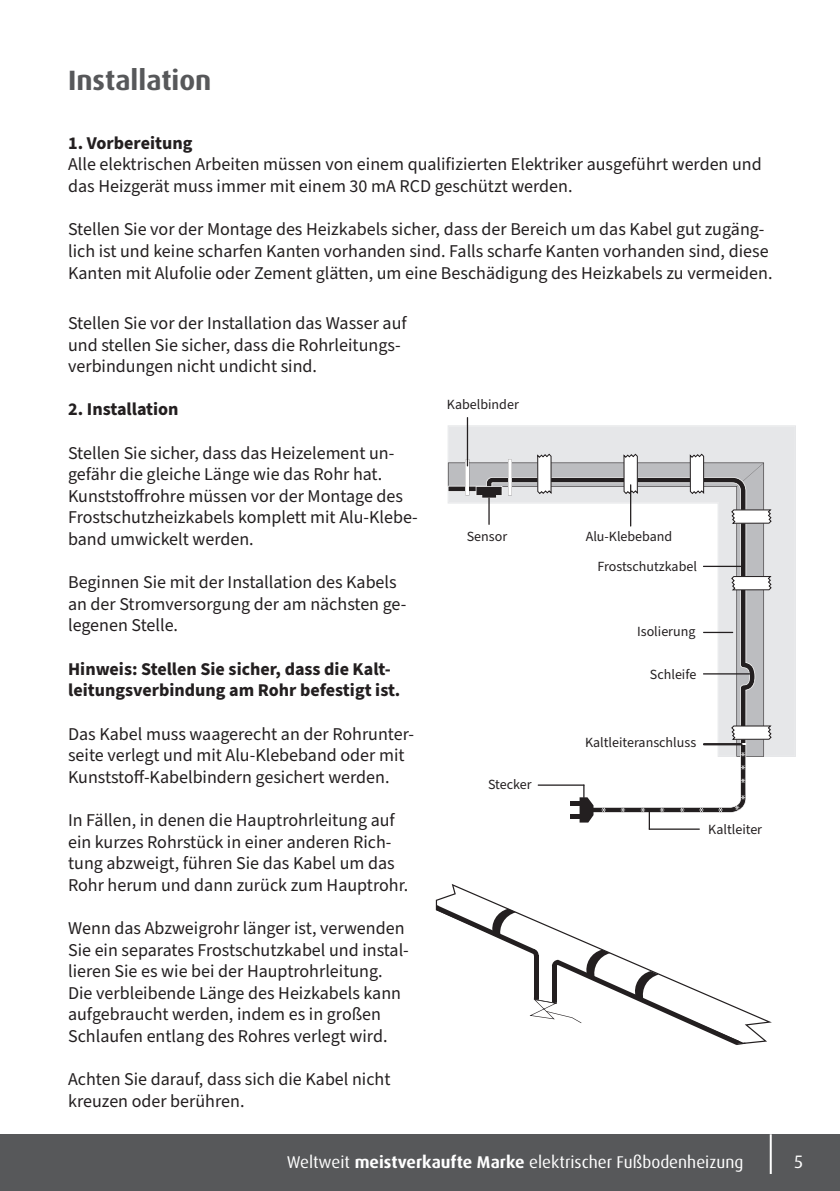
<style>
.page{position:relative;width:840px;height:1191px;background:#fff}
.page>*{position:absolute;margin:0;border:0;box-sizing:border-box;transform-origin:0 0}
.t1{font:700 28px "Dax Pro";color:#57585a}
.t2{font:18px/21.6px "Source Sans Pro";color:#231f20}
.t3{font:700 18px/21.6px "Source Sans Pro";color:#231f20}
.t4{font:18px "Dax Pro";color:#fff}
.t5{font:17px "Dax Pro";color:#fff}
.t6{font:14px/29.6px "Source Sans Pro";color:#231f20}
.s1{font-weight:700}
</style>
<div class="page">
<div style="left:0;top:1134px;width:839px;height:57px;background:#57585a"></div>
<hr style="left:769px;top:1134px;width:2px;height:40px;background:#fff">
<svg style="left:435px;top:884px;width:336px;height:160px"></svg>
<svg style="left:435px;top:905px;width:310px;height:140px"></svg>
<div style="left:448px;top:425px;width:347px;height:332px;background:#e6e7e9"></div>
<svg style="left:447px;top:462px;width:316px;height:294px;background:#b8b9bc"></svg>
<svg style="left:736px;top:463px;width:27px;height:23px"></svg>
<svg style="left:447px;top:477px;width:307px;height:336px"></svg>
<svg style="left:601px;top:807px;width:4px;height:5px"></svg>
<svg style="left:620px;top:807px;width:4px;height:5px"></svg>
<svg style="left:718px;top:807px;width:4px;height:5px"></svg>
<svg style="left:734px;top:805px;width:5px;height:5px"></svg>
<svg style="left:740px;top:795px;width:4px;height:4px"></svg>
<svg style="left:740px;top:778px;width:4px;height:5px"></svg>
<svg style="left:740px;top:765px;width:4px;height:4px"></svg>
<svg style="left:740px;top:752px;width:4px;height:4px"></svg>
<svg style="left:508px;top:459px;width:3px;height:36px"></svg>
<svg style="left:536px;top:453px;width:15px;height:42px"></svg>
<svg style="left:689px;top:453px;width:15px;height:42px"></svg>
<svg style="left:730px;top:575px;width:42px;height:16px"></svg>
<svg style="left:730px;top:508px;width:42px;height:16px"></svg>
<svg style="left:465px;top:417px;width:4px;height:78px"></svg>
<svg style="left:475px;top:486px;width:27px;height:39px"></svg>
<svg style="left:622px;top:453px;width:16px;height:74px"></svg>
<svg style="left:702px;top:632px;width:31px;height:1px"></svg>
<svg style="left:702px;top:673px;width:48px;height:1px"></svg>
<svg style="left:702px;top:566px;width:41px;height:1px"></svg>
<svg style="left:702px;top:724px;width:70px;height:21px"></svg>
<svg style="left:537px;top:784px;width:56px;height:38px"></svg>
<svg style="left:640px;top:807px;width:63px;height:23px"></svg>
<h1 class="t1" style="left:68px;top:62px;width:145px">Installation</h1>
<p class="t3" style="left:68px;top:133px;width:126px">1. Vorbereitung</p>
<p class="t2" style="left:68px;top:154px;width:694px">Alle elektrischen Arbeiten müssen von einem qualifizierten Elektriker ausgeführt werden und das Heizgerät muss immer mit einem 30 mA RCD geschützt werden.</p>
<p class="t2" style="left:68px;top:219px;width:705px">Stellen Sie vor der Montage des Heizkabels sicher, dass der Bereich um das Kabel gut zugäng&shy;lich ist und keine scharfen Kanten vorhanden sind. Falls scharfe Kanten vorhanden sind, diese<br>Kanten mit Alufolie oder Zement glätten, um eine Beschädigung des Heizkabels zu vermeiden.</p>
<p class="t2" style="left:68px;top:313px;width:340px">Stellen Sie vor der Installation das Wasser auf und stellen Sie sicher, dass die Rohrleitungs&shy;verbindungen nicht undicht sind.</p>
<p class="t3" style="left:68px;top:399px;width:112px">2. Installation</p>
<p class="t2" style="left:68px;top:442px;width:351px">Stellen Sie sicher, dass das Heizelement un&shy;gefähr die gleiche Länge wie das Rohr hat.<br>Kunststoffrohre müssen vor der Montage des Frostschutzheizkabels komplett mit Alu-Klebe&shy;band umwickelt werden.</p>
<p class="t2" style="left:68px;top:572px;width:339px">Beginnen Sie mit der Installation des Kabels an der Stromversorgung der am nächsten ge&shy;legenen Stelle.</p>
<p class="t3" style="left:68px;top:658px;width:333px">Hinweis: Stellen Sie sicher, dass die Kalt&shy;leitungsverbindung am Rohr befestigt ist.</p>
<p class="t2" style="left:68px;top:723px;width:347px">Das Kabel muss waagerecht an der Rohrunter&shy;seite verlegt und mit Alu-Klebeband oder mit<br>Kunststoff-Kabelbindern gesichert werden.</p>
<p class="t2" style="left:68px;top:809px;width:341px">In Fällen, in denen die Hauptrohrleitung auf ein kurzes Rohrstück in einer anderen Rich&shy;tung abzweigt, führen Sie das Kabel um das Rohr herum und dann zurück zum Hauptrohr.</p>
<p class="t2" style="left:68px;top:917px;width:342px">Wenn das Abzweigrohr länger ist, verwenden Sie ein separates Frostschutzkabel und instal&shy;lieren Sie es wie bei der Hauptrohrleitung.<br>Die verbleibende Länge des Heizkabels kann aufgebraucht werden, indem es in großen Schlaufen entlang des Rohres verlegt wird.</p>
<p class="t2" style="left:68px;top:1069px;width:324px">Achten Sie darauf, dass sich die Kabel nicht kreuzen oder berühren.</p>
<p class="t6" style="left:446px;top:390px;width:73px">Kabelbinder</p>
<p class="t6" style="left:466px;top:521px;width:42px">Sensor</p>
<p class="t6" style="left:597px;top:522px;width:101px;text-indent:-12px">Alu-Klebeband<br>Frostschutzkabel</p>
<p class="t6" style="left:636px;top:617px;width:60px">Isolierung</p>
<p class="t6" style="left:649px;top:659px;width:48px">Schleife</p>
<p class="t6" style="left:584px;top:728px;width:112px">Kaltleiteranschluss</p>
<p class="t6" style="left:488px;top:770px;width:45px">Stecker</p>
<p class="t6" style="left:708px;top:814px;width:55px">Kaltleiter</p>
<p class="t5" style="left:286px;top:1151px;width:458px">Weltweit <span class="s1">meistverkaufte Marke</span> elektrischer Fußbodenheizung</p>
<p class="t4" style="left:794px;top:1149px;width:10px">5</p>
</div>
